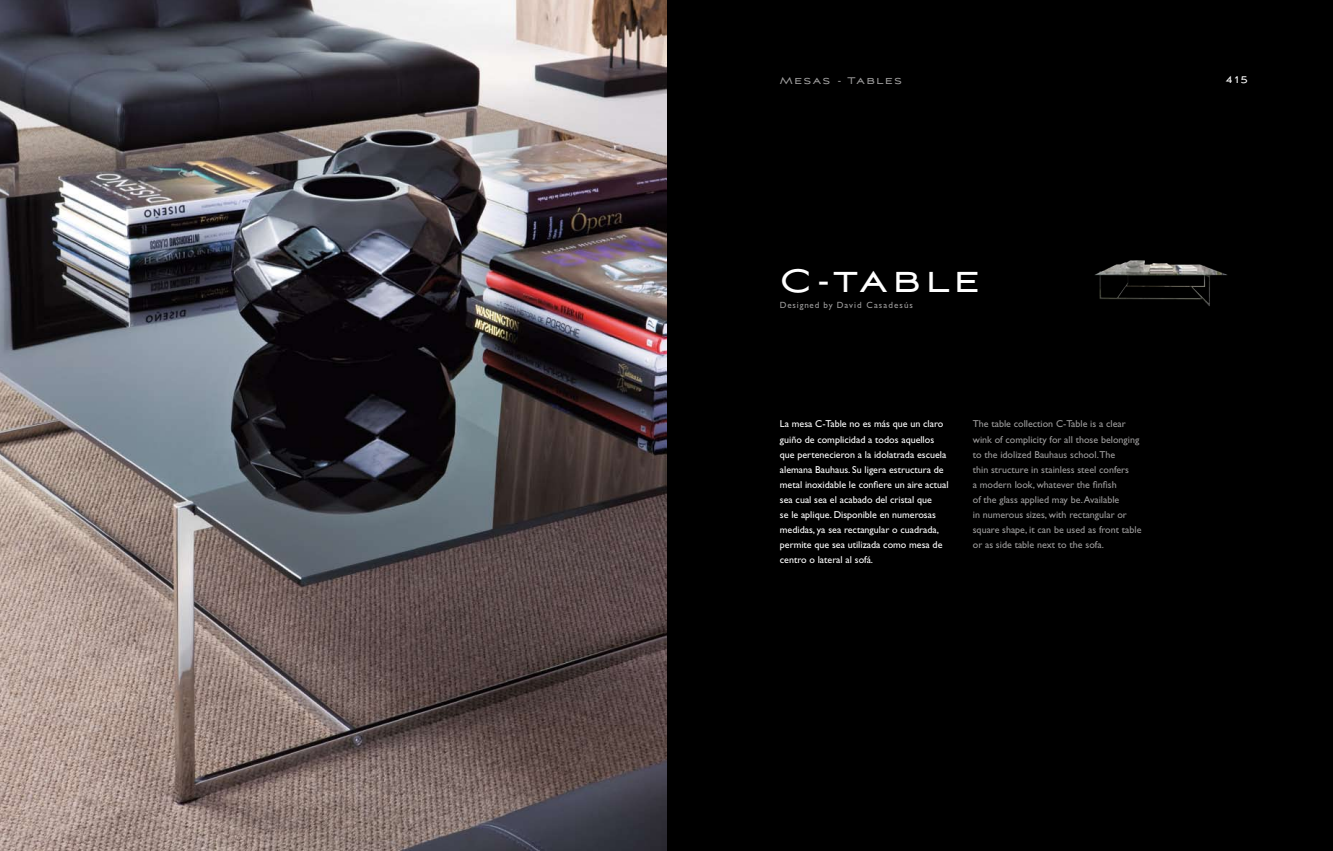
<style>
.page{position:relative;width:1333px;height:851px;background:#fff}
.page>*{position:absolute;margin:0;border:0;box-sizing:border-box;transform-origin:0 0}
.t1{font:40px "Aviano Sans";letter-spacing:.12em;color:#fff}
.t2{font:12px "Aviano Sans";letter-spacing:.13em;color:#9d9c9c}
.t3{font:12px "Aviano Sans";color:#fff}
.t4{font:10px/15px "Gill Alt One";color:#fff}
.t5{font:10px/15px "Gill Alt One";color:#9d9c9c}
.t6{font:9px "Gill Alt One";letter-spacing:.12em;color:#9d9c9c}
</style>
<div class="page">
<div style="left:666px;top:0;width:666px;height:850px;background:#000"></div>
<img style="left:1094px;top:260px;width:133px;height:46px">
<img style="left:0;top:0;width:666px;height:850px">
<p class="t2" style="left:780px;top:74px;width:123px">Mesas - Tables</p>
<h1 class="t1" style="left:780px;top:259px;width:201px">C-table</h1>
<p class="t6" style="left:780px;top:299px;width:135px">Designed by David Casadesús</p>
<p class="t4" style="left:780px;top:416px;width:170px">La mesa C-Table no es más que un claro guiño de complicidad a todos aquellos que pertenecieron a la idolatrada escuela alemana Bauhaus. Su ligera estructura de metal inoxidable le confiere un aire actual sea cual sea el acabado del cristal que<br>se le aplique. Disponible en numerosas medidas, ya sea rectangular o cuadrada, permite que sea utilizada como mesa de centro o lateral al sofá.</p>
<p class="t5" style="left:972px;top:416px;width:170px">The table collection C-Table is a clear wink of complicity for all those belonging to the idolized Bauhaus school.The<br>thin structure in stainless steel confers<br>a modern look, whatever the finfish<br>of the glass applied may be. Available<br>in numerous sizes, with rectangular or square shape, it can be used as front table or as side table next to the sofa.</p>
<p class="t3" style="left:1225px;top:73px;width:24px">415</p>
</div>
